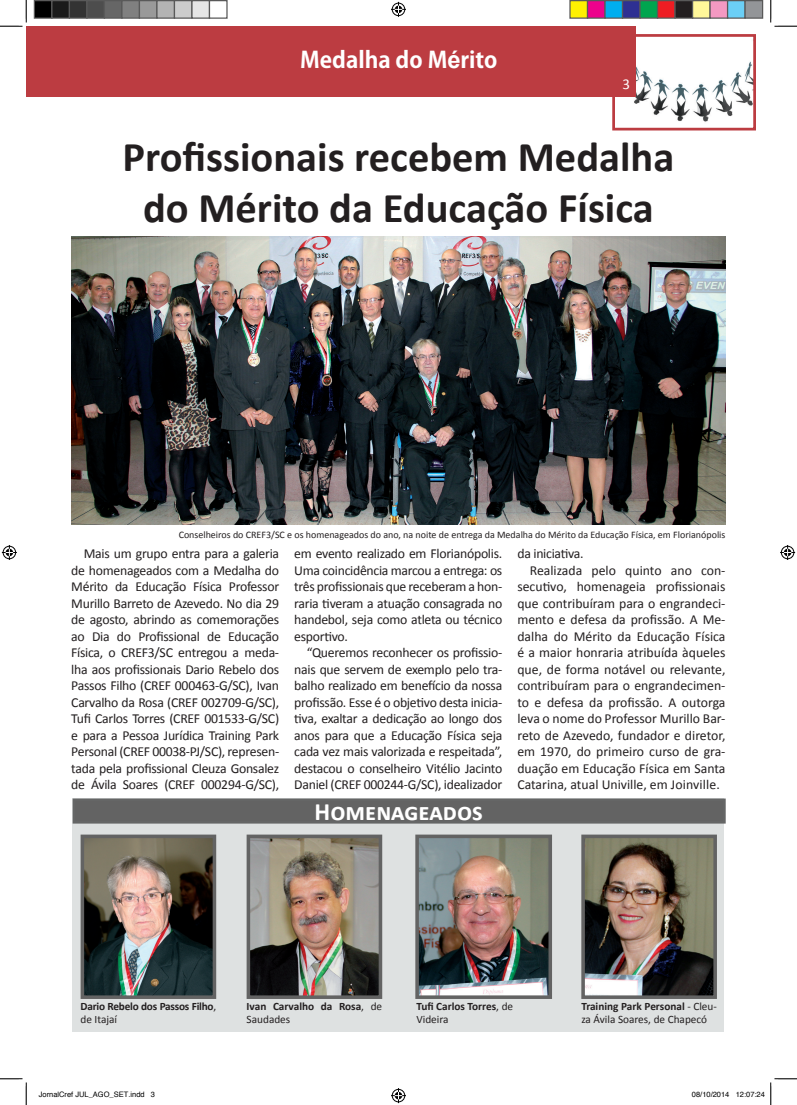
<style>
.page{position:relative;width:797px;height:1105px;background:#fff}
.page>*{position:absolute;margin:0;border:0;box-sizing:border-box;transform-origin:0 0}
.t1{font:700 42.5px/51px "Calibri";color:#231f20;text-align:center}
.t2{font:700 25px "Calibri";color:#fff}
.t3{font:700 22.5px "Adobe Gothic Std";color:#fff}
.t4{font:15px "Calibri";color:#fff}
.t5{font:13.75px/16.5px "Calibri";color:#231f20;text-align:justify}
.t6{font:13.75px "Calibri";letter-spacing:-.02em;color:#231f20}
.t7{font:700 11.25px/13.5px "Calibri";color:#231f20}
.t8{font:11.25px/13.5px "Calibri";color:#231f20}
.t9{font:700 11.25px/13.5px "Calibri";letter-spacing:-.02em;color:#231f20}
.t10{font:10px "Calibri";color:#231f20}
.t11{font:7.5px "Helvetica";color:#000}
.s1{font-family:"Arial";font-size:23.75px}
.s2{font-weight:400}
.s3{font-weight:700}
</style>
<div class="page">
<div style="left:26px;top:26px;width:609px;height:71px;background:#bc3c41"></div>
<img style="left:616px;top:38px;width:136px;height:84px">
<div style="left:612px;top:34px;width:144px;height:96px;border:3px solid #bc3c41"></div>
<img style="left:72px;top:237px;width:653px;height:287px">
<div style="left:73px;top:798px;width:651px;height:234px;background:#dee1e1"></div>
<img style="left:86px;top:839px;width:125px;height:155px">
<div style="left:81px;top:834px;width:135px;height:165px;border:4px solid #636363"></div>
<img style="left:251px;top:839px;width:126px;height:155px">
<div style="left:246px;top:834px;width:136px;height:165px;border:4px solid #636363"></div>
<img style="left:420px;top:839px;width:127px;height:155px">
<div style="left:415px;top:834px;width:137px;height:165px;border:4px solid #636363"></div>
<img style="left:586px;top:839px;width:126px;height:155px">
<div style="left:581px;top:834px;width:136px;height:165px;border:4px solid #636363"></div>
<div style="left:73px;top:798px;width:652px;height:25px;background:#636363;border:3px solid #656666"></div>
<svg style="left:0;top:0;width:27px;height:27px"></svg>
<svg style="left:0;top:1078px;width:27px;height:27px"></svg>
<svg style="left:770px;top:0;width:27px;height:27px"></svg>
<svg style="left:391px;top:2px;width:15px;height:15px"></svg>
<svg style="left:391px;top:1088px;width:15px;height:15px"></svg>
<svg style="left:2px;top:545px;width:15px;height:15px"></svg>
<svg style="left:780px;top:545px;width:15px;height:15px"></svg>
<div style="left:34px;top:1px;width:18px;height:17px;background:#000"></div>
<div style="left:34px;top:0;width:18px;height:19px;border:1px solid #595959"></div>
<div style="left:52px;top:1px;width:17px;height:17px;background:#1a1a1a"></div>
<div style="left:51px;top:0;width:19px;height:19px;border:1px solid #595959"></div>
<div style="left:69px;top:1px;width:18px;height:17px;background:#333"></div>
<div style="left:69px;top:0;width:19px;height:19px;border:1px solid #595959"></div>
<div style="left:87px;top:1px;width:17px;height:17px;background:#4d4d4d"></div>
<div style="left:86px;top:0;width:19px;height:19px;border:1px solid #595959"></div>
<div style="left:104px;top:1px;width:18px;height:17px;background:#666"></div>
<div style="left:104px;top:0;width:18px;height:19px;border:1px solid #595959"></div>
<div style="left:122px;top:1px;width:17px;height:17px;background:#808080"></div>
<div style="left:121px;top:0;width:19px;height:19px;border:1px solid #595959"></div>
<div style="left:139px;top:1px;width:18px;height:17px;background:#999"></div>
<div style="left:139px;top:0;width:19px;height:19px;border:1px solid #595959"></div>
<div style="left:157px;top:1px;width:17px;height:17px;background:#b3b3b3"></div>
<div style="left:156px;top:0;width:19px;height:19px;border:1px solid #595959"></div>
<div style="left:174px;top:1px;width:18px;height:17px;background:#ccc"></div>
<div style="left:174px;top:0;width:18px;height:19px;border:1px solid #595959"></div>
<div style="left:192px;top:1px;width:17px;height:17px;background:#e6e6e6"></div>
<div style="left:191px;top:0;width:19px;height:19px;border:1px solid #595959"></div>
<div style="left:209px;top:0;width:19px;height:19px;border:1px solid #595959"></div>
<div style="left:570px;top:1px;width:17px;height:17px;background:#fff101"></div>
<div style="left:569px;top:0;width:19px;height:19px;border:1px solid #595959"></div>
<div style="left:587px;top:1px;width:18px;height:17px;background:#ed028c"></div>
<div style="left:587px;top:0;width:18px;height:19px;border:1px solid #595959"></div>
<div style="left:605px;top:1px;width:17px;height:17px;background:#00aeef"></div>
<div style="left:604px;top:0;width:19px;height:19px;border:1px solid #595959"></div>
<div style="left:622px;top:1px;width:18px;height:17px;background:#2e3092"></div>
<div style="left:622px;top:0;width:18px;height:19px;border:1px solid #595959"></div>
<div style="left:640px;top:1px;width:17px;height:17px;background:#00a54f"></div>
<div style="left:639px;top:0;width:19px;height:19px;border:1px solid #595959"></div>
<div style="left:657px;top:1px;width:18px;height:17px;background:#ee1d23"></div>
<div style="left:657px;top:0;width:18px;height:19px;border:1px solid #595959"></div>
<div style="left:675px;top:1px;width:17px;height:17px;background:#231f20"></div>
<div style="left:674px;top:0;width:19px;height:19px;border:1px solid #595959"></div>
<div style="left:692px;top:1px;width:18px;height:17px;background:#fff79a"></div>
<div style="left:692px;top:0;width:18px;height:19px;border:1px solid #595959"></div>
<div style="left:710px;top:1px;width:17px;height:17px;background:#f499c2"></div>
<div style="left:709px;top:0;width:19px;height:19px;border:1px solid #595959"></div>
<div style="left:727px;top:1px;width:18px;height:17px;background:#6bcff6"></div>
<div style="left:727px;top:0;width:18px;height:19px;border:1px solid #595959"></div>
<div style="left:745px;top:1px;width:17px;height:17px;background:#939598"></div>
<div style="left:744px;top:0;width:19px;height:19px;border:1px solid #595959"></div>
<svg style="left:770px;top:1078px;width:27px;height:27px"></svg>
<h3 class="t3" style="left:300px;top:46px;width:199px">Medalha do M<span class="s1">é</span>rito</h3>
<p class="t4" style="left:622px;top:74px;width:9px">3</p>
<h1 class="t1" style="left:122px;top:132px;width:553px">Profissionais recebem Medalha do Mérito da Educação Física</h1>
<p class="t10" style="left:179px;top:528px;width:548px">Conselheiros do CREF3/SC e os homenageados do ano, na noite de entrega da Medalha do Mérito da Educação Física, em Florianópolis</p>
<p class="t5" style="left:71px;top:545px;width:209px;text-indent:12px">Mais um grupo entra para a galeria de homenageados com a Medalha do Mérito da Educação Física Professor Murillo Barreto de Azevedo. No dia 29 de agosto, abrindo as comemorações ao Dia do Profissional de Educação Física, o CREF3/SC entregou a meda&shy;lha aos profissionais Dario Rebelo dos Passos Filho (CREF 000463-G/SC), Ivan Carvalho da Rosa (CREF 002709-G/SC), Tufi Carlos Torres (CREF 001533-G/SC) e para a Pessoa Jurídica Training Park Personal (CREF 00038-PJ/SC), represen&shy;tada pela profissional Cleuza Gonsalez de Ávila Soares (CREF 000294-G/SC),</p>
<p class="t5" style="left:294px;top:545px;width:210px">em evento realizado em Florianópolis.<br>Uma coincidência marcou a entrega: os três profissionais que receberam a hon&shy;raria tiveram a atuação consagrada no handebol, seja como atleta ou técnico esportivo.</p>
<p class="t5" style="left:294px;top:644px;width:210px;text-indent:12px">“Queremos reconhecer os profissio&shy;nais que servem de exemplo pelo tra&shy;balho realizado em benefício da nossa profissão. Esse é o objetivo desta inicia&shy;tiva, exaltar a dedicação ao longo dos anos para que a Educação Física seja cada vez mais valorizada e respeitada”, destacou o conselheiro Vitélio Jacinto Daniel (CREF 000244-G/SC), idealizador</p>
<h2 class="t2" style="left:314px;top:795px;width:170px">Homenageados</h2>
<p class="t6" style="left:517px;top:545px;width:68px">da iniciativa.</p>
<p class="t5" style="left:530px;top:562px;width:197px">Realizada pelo quinto ano con-</p>
<p class="t5" style="left:517px;top:578px;width:210px">secutivo, homenageia profissionais</p>
<p class="t5" style="left:517px;top:595px;width:210px">que contribuíram para o engrandeci-</p>
<p class="t5" style="left:517px;top:611px;width:210px">mento e defesa da profissão. A Me-</p>
<p class="t5" style="left:517px;top:628px;width:210px">dalha do Mérito da Educação Física</p>
<p class="t5" style="left:517px;top:644px;width:210px">é a maior honraria atribuída àqueles</p>
<p class="t5" style="left:517px;top:661px;width:210px">que, de forma notável ou relevante,</p>
<p class="t5" style="left:517px;top:677px;width:210px">contribuíram para o engrandecimen-</p>
<p class="t5" style="left:517px;top:694px;width:210px">to e defesa da profissão. A outorga</p>
<p class="t5" style="left:517px;top:710px;width:210px">leva o nome do Professor Murillo Bar-</p>
<p class="t5" style="left:517px;top:727px;width:210px">reto de Azevedo, fundador e diretor,</p>
<p class="t5" style="left:517px;top:743px;width:210px">em 1970, do primeiro curso de gra-</p>
<p class="t5" style="left:517px;top:760px;width:210px">duação em Educação Física em Santa</p>
<p class="t5" style="left:517px;top:776px;width:204px">Catarina, atual Univille, em Joinville.</p>
<p class="t9" style="left:81px;top:999px;width:137px">Dario Rebelo dos Passos Filho<span class="s2">, de Itajaí</span></p>
<p class="t7" style="left:246px;top:999px;width:137px">Ivan Carvalho da Rosa<span class="s2">, de<br>Saudades</span></p>
<p class="t7" style="left:416px;top:999px;width:98px">Tufi Carlos Torres<span class="s2">, de<br>Videira</span></p>
<p class="t8" style="left:581px;top:999px;width:137px"><span class="s3">Training Park Personal</span> - Cleu&shy;za Ávila Soares, de Chapecó</p>
<p class="t11" style="left:39px;top:1090px;width:118px">JornalCref JUL_AGO_SET.indd 3</p>
<p class="t11" style="left:692px;top:1090px;width:74px">08/10/2014 12:07:24</p>
</div>
